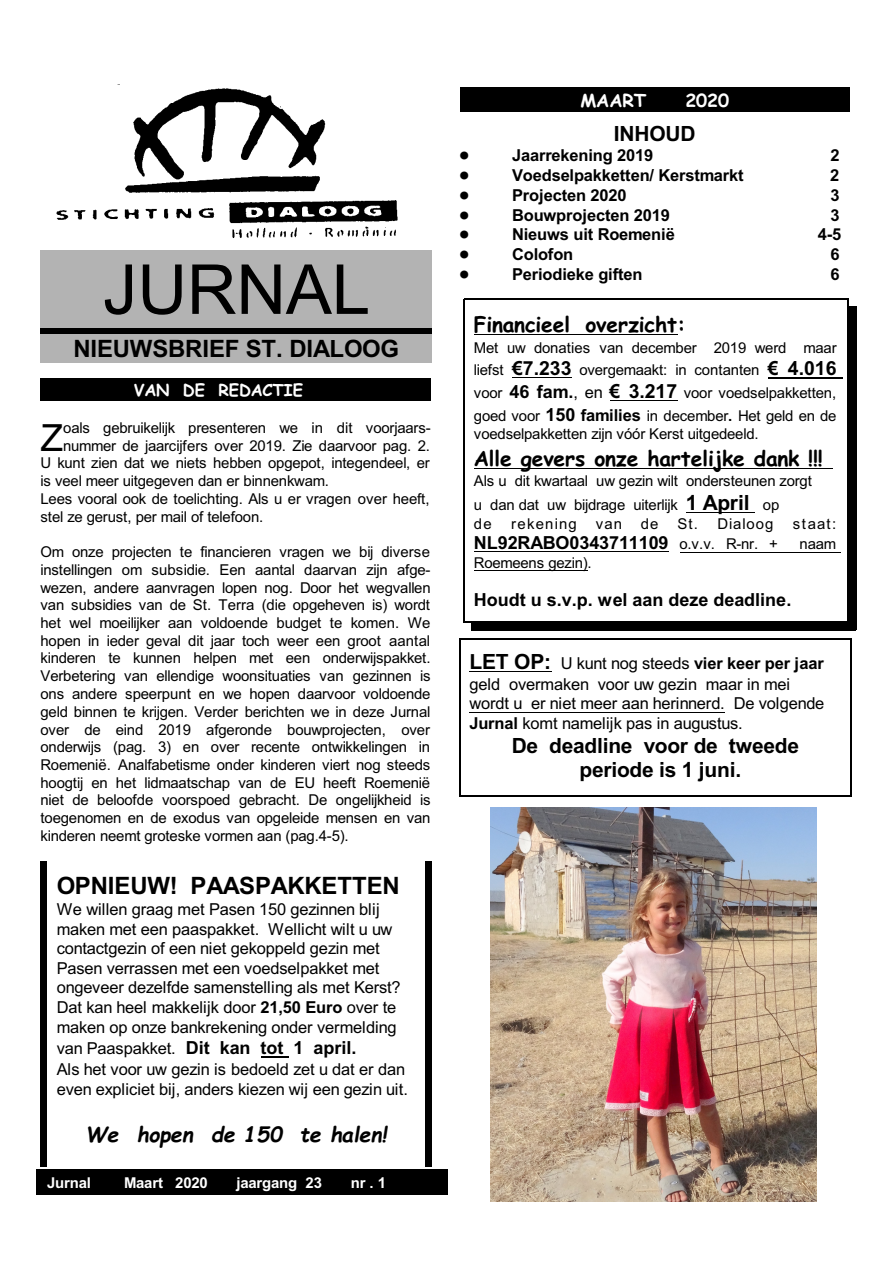
<style>
.page{position:relative;width:893px;height:1263px;background:#fff}
.page>*{position:absolute;margin:0;border:0;box-sizing:border-box;transform-origin:0 0}
.t1{font:69px "Arial";letter-spacing:-.005em;color:#000}
.t2{font:37.5px "Arial";color:#000}
.t3{font:700 24px "Arial";letter-spacing:-.005em;color:#000}
.t4{font:700 21px "Comic Sans MS";letter-spacing:-.01em;color:#000}
.t5{font:700 21px/24.9px "Arial";letter-spacing:-.01em;color:#000;text-align:center}
.t6{font:italic 700 21px "Comic Sans MS";letter-spacing:-.005em;color:#000}
.t7{font:700 18px "Arial";letter-spacing:-.005em;color:#000}
.t8{font:700 18px "Comic Sans MS";color:#fff}
.t9{font:16.5px/19.5px "Arial";letter-spacing:-.01em;color:#000}
.t10{font:700 16.5px "Arial";letter-spacing:-.01em;color:#000}
.t11{font:700 16.5px "Comic Sans MS";letter-spacing:-.01em;color:#fff}
.t12{font:15px/17.7px "Arial";letter-spacing:-.015em;color:#000}
.t13{font:700 15px "Arial";letter-spacing:-.015em;color:#fff}
.t14{font:15px "Arial";letter-spacing:.065em;color:#000}
.t15{font:15px "Arial";letter-spacing:.08em;color:#000}
.s1{font-weight:700}
.s2{font-weight:400;font-size:16.5px}
.s3{font-weight:700;font-size:19.5px}
.s4{font-weight:700;font-size:18px}
.s5{font-size:16.5px}
.s6{font-weight:700;font-size:16.5px}
.s7{font-weight:700;font-size:21px}
.s8{font-weight:400;font-size:15px}
</style>
<div class="page">
<img style="left:56px;top:84px;width:342px;height:154px">
<div style="left:37px;top:1169px;width:410px;height:25px;background:#000"></div>
<img style="left:491px;top:807px;width:325px;height:395px">
<hr style="left:469px;top:671px;width:83px;height:1px;background:#000">
<hr style="left:469px;top:712px;width:256px;height:1px;background:#000">
<hr style="left:459px;top:639px;width:1px;height:157px;background:#000">
<hr style="left:851px;top:639px;width:1px;height:157px;background:#000">
<hr style="left:459px;top:639px;width:393px;height:1px;background:#000">
<hr style="left:459px;top:795px;width:393px;height:1px;background:#000">
<hr style="left:474px;top:334px;width:203px;height:1px;background:#000">
<hr style="left:512px;top:377px;width:60px;height:1px;background:#000">
<hr style="left:768px;top:377px;width:74px;height:2px;background:#000">
<hr style="left:610px;top:400px;width:67px;height:1px;background:#000">
<hr style="left:474px;top:468px;width:358px;height:1px;background:#000">
<hr style="left:686px;top:512px;width:68px;height:1px;background:#000">
<hr style="left:474px;top:551px;width:195px;height:1px;background:#000">
<hr style="left:680px;top:552px;width:161px;height:1px;background:#000">
<hr style="left:474px;top:570px;width:114px;height:1px;background:#000">
<hr style="left:464px;top:299px;width:1px;height:323px;background:#000">
<hr style="left:847px;top:299px;width:1px;height:323px;background:#000">
<hr style="left:464px;top:299px;width:384px;height:1px;background:#000">
<hr style="left:464px;top:621px;width:384px;height:1px;background:#000">
<div style="left:849px;top:307px;width:7px;height:323px;background:#000"></div>
<div style="left:472px;top:623px;width:384px;height:7px;background:#000"></div>
<div style="left:460px;top:88px;width:390px;height:24px;background:#000"></div>
<div style="left:41px;top:250px;width:391px;height:112px;background:#b3b3b3"></div>
<div style="left:41px;top:328px;width:391px;height:6px;background:#000"></div>
<div style="left:40px;top:378px;width:391px;height:22px;background:#000"></div>
<svg style="left:261px;top:1056px;width:28px;height:1px"></svg>
<div style="left:40px;top:862px;width:7px;height:305px;background:#000"></div>
<div style="left:425px;top:862px;width:7px;height:305px;background:#000"></div>
<h1 class="t1" style="left:103px;top:264px;width:269px">JURNAL</h1>
<h3 class="t3" style="left:73px;top:340px;width:327px">NIEUWSBRIEF ST. DIALOOG</h3>
<p class="t11" style="left:134px;top:383px;width:171px">VAN DE REDACTIE</p>
<h2 class="t2" style="left:40px;top:423px;width:24px">Z</h2>
<p class="t12" style="left:63px;top:420px;width:369px">oals gebruikelijk presenteren we in dit voorjaars-</p>
<p class="t12" style="left:63px;top:438px;width:368px">nummer de jaarcijfers over 2019. Zie daarvoor pag. 2.</p>
<p class="t12" style="left:40px;top:456px;width:391px">U kunt zien dat we niets hebben opgepot, integendeel, er</p>
<p class="t12" style="left:40px;top:473px;width:290px">is veel meer uitgegeven dan er binnenkwam.</p>
<p class="t12" style="left:40px;top:491px;width:391px">Lees vooral ook de toelichting. Als u er vragen over heeft,</p>
<p class="t12" style="left:40px;top:509px;width:224px">stel ze gerust, per mail of telefoon.</p>
<p class="t12" style="left:40px;top:544px;width:392px;text-align:justify">Om onze projecten te financieren vragen we bij diverse instellingen om subsidie. Een aantal daarvan zijn afge&shy;wezen, andere aanvragen lopen nog. Door het wegvallen van subsidies van de St. Terra (die opgeheven is) wordt het wel moeilijker aan voldoende budget te komen. We hopen in ieder geval dit jaar toch weer een groot aantal kinderen te kunnen helpen met een onderwijspakket.<br>Verbetering van ellendige woonsituaties van gezinnen is ons andere speerpunt en we hopen daarvoor voldoende geld binnen te krijgen. Verder berichten we in deze Jurnal over de eind 2019 afgeronde bouwprojecten, over onderwijs (pag. 3) en over recente ontwikkelingen in Roemenië. Analfabetisme onder kinderen viert nog steeds hoogtij en het lidmaatschap van de EU heeft Roemenië niet de beloofde voorspoed gebracht. De ongelijkheid is toegenomen en de exodus van opgeleide mensen en van kinderen neemt groteske vormen aan (pag.4-5).</p>
<h3 class="t3" style="left:57px;top:876px;width:345px">OPNIEUW! PAASPAKKETTEN</h3>
<p class="t9" style="left:57px;top:901px;width:346px">We willen graag met Pasen 150 gezinnen blij maken met een paaspakket. Wellicht wilt u uw contactgezin of een niet gekoppeld gezin met Pasen verrassen met een voedselpakket met ongeveer dezelfde samenstelling als met Kerst?<br>Dat kan heel makkelijk door <span class="s1">21,50 Euro</span> over te maken op onze bankrekening onder vermelding</p>
<p class="t7" style="left:57px;top:1040px;width:301px"><span class="s2">van Paaspakket.</span> Dit kan tot 1 april.</p>
<p class="t9" style="left:57px;top:1061px;width:353px;line-height:20.1px">Als het voor uw gezin is bedoeld zet u dat er dan even expliciet bij, anders kiezen wij een gezin uit.</p>
<h3 class="t6" style="left:86px;top:1125px;width:303px">We hopen de 150 te halen!</h3>
<p class="t13" style="left:47px;top:1176px;width:45px">Jurnal</p>
<p class="t13" style="left:124px;top:1176px;width:85px">Maart 2020</p>
<p class="t13" style="left:237px;top:1176px;width:87px">jaargang 23</p>
<p class="t13" style="left:351px;top:1176px;width:37px">nr . 1</p>
<p class="t8" style="left:580px;top:93px;width:67px">MAART</p>
<p class="t8" style="left:685px;top:93px;width:45px">2020</p>
<h3 class="t5" style="left:614px;top:123px;width:83px">INHOUD</h3>
<p class="t10" style="left:512px;top:149px;width:143px">Jaarrekening 2019</p>
<p class="t10" style="left:830px;top:149px;width:11px">2</p>
<p class="t10" style="left:512px;top:169px;width:233px">Voedselpakketten/ Kerstmarkt</p>
<p class="t10" style="left:830px;top:169px;width:11px">2</p>
<p class="t10" style="left:512px;top:189px;width:116px">Projecten 2020</p>
<p class="t10" style="left:831px;top:189px;width:11px">3</p>
<p class="t10" style="left:512px;top:209px;width:160px">Bouwprojecten 2019</p>
<p class="t10" style="left:830px;top:209px;width:11px">3</p>
<p class="t10" style="left:512px;top:228px;width:164px">Nieuws uit Roemenië</p>
<p class="t10" style="left:818px;top:228px;width:25px">4-5</p>
<p class="t10" style="left:512px;top:248px;width:63px">Colofon</p>
<p class="t10" style="left:831px;top:248px;width:11px">6</p>
<p class="t10" style="left:512px;top:268px;width:132px">Periodieke giften</p>
<p class="t10" style="left:830px;top:268px;width:11px">6</p>
<h3 class="t4" style="left:474px;top:315px;width:214px">Financieel overzicht:</h3>
<p class="t12" style="left:474px;top:338px;width:364px;line-height:22.2px">Met uw donaties van december 2019 werd maar liefst <span class="s3">€7.233</span> overgemaakt: in contanten <span class="s3">€ 4.016</span></p>
<p class="t12" style="left:474px;top:383px;width:364px;line-height:22.2px">voor <span class="s4">46 fam.</span><span class="s5">, en</span> <span class="s3">€ 3.217</span> voor voedselpakketten, goed voor <span class="s4">150</span> <span class="s6">families</span> in december<span class="s1">.</span> Het geld en de</p>
<p class="t12" style="left:474px;top:427px;width:286px">voedselpakketten zijn vóór Kerst uitgedeeld.</p>
<h3 class="t4" style="left:474px;top:449px;width:350px">Alle gevers onze hartelijke dank !!!</h3>
<p class="t12" style="left:474px;top:471px;width:339px;line-height:23.4px">Als u dit kwartaal uw gezin wilt ondersteunen zorgt u dan dat uw bijdrage uiterlijk <span class="s7">1 April</span> op</p>
<p class="t12" style="left:474px;top:516px;width:19px">de</p>
<p class="t15" style="left:511px;top:518px;width:67px">rekening</p>
<p class="t12" style="left:596px;top:516px;width:28px">van</p>
<p class="t12" style="left:641px;top:516px;width:19px">de</p>
<p class="t14" style="left:677px;top:518px;width:97px">St. Dialoog</p>
<p class="t12" style="left:793px;top:516px;width:45px">staat:</p>
<p class="t7" style="left:474px;top:536px;width:305px">NL92RABO0343711109 <span class="s8">o.v.v. R-nr. +</span></p>
<p class="t12" style="left:800px;top:537px;width:38px">naam</p>
<p class="t12" style="left:474px;top:555px;width:119px">Roemeens gezin).</p>
<p class="t7" style="left:474px;top:593px;width:319px">Houdt u s.v.p. wel aan deze deadline.</p>
<p class="t9" style="left:469px;top:654px;width:357px;line-height:20px"><span class="s7">LET OP:</span> U kunt nog steeds <span class="s1">vier keer per jaar </span>geld overmaken voor uw gezin maar in mei wordt u er niet meer aan herinnerd. De volgende <span class="s1">Jurnal</span> komt namelijk pas in augustus.</p>
<h3 class="t5" style="left:512px;top:735px;width:289px">De deadline voor de tweede periode is 1 juni.</h3>
</div>
